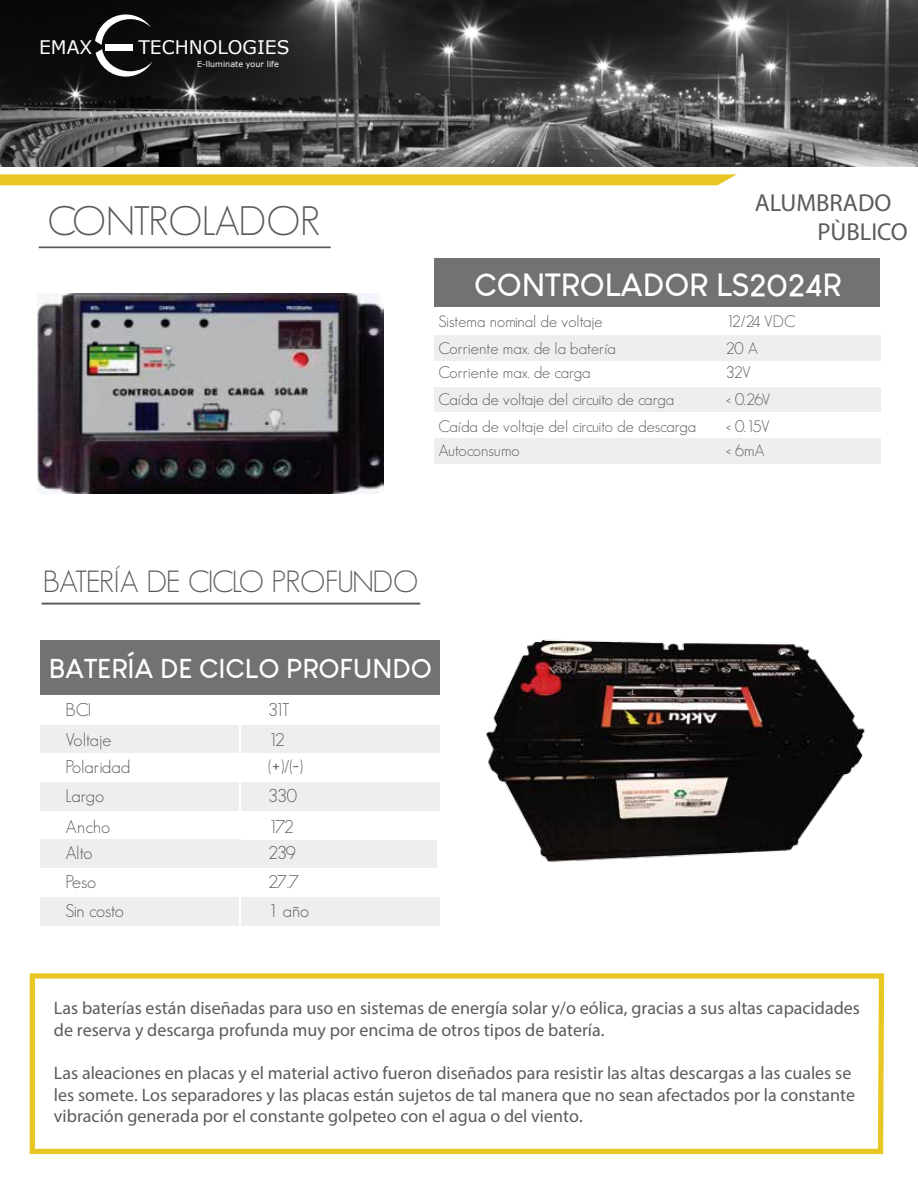
<style>
.page{position:relative;width:918px;height:1188px;background:#fff}
.page>*{position:absolute;margin:0;border:0;box-sizing:border-box;transform-origin:0 0}
.t1{font:300 40.35px "Geosans";letter-spacing:-.025em;color:#5a5b5f}
.t2{font:700 31.5px "Louis George Cafe";color:#fff}
.t3{font:300 30px "Geosans";letter-spacing:-.05em;color:#5a5b5f}
.t4{font:700 26.7px "Louis George Cafe";color:#fff}
.t5{font:24.6px "Myriad Pro";color:#5a5b5f}
.t6{font:18.75px "Verdana";color:#fff}
.t7{font:18px/21.6px "Myriad Pro";color:#5a5b5f}
.t8{font:300 18px/29.1px "Geosans";letter-spacing:-.01em;color:#5a5b5f}
.t9{font:300 18px "Geosans";letter-spacing:-.045em;color:#5a5b5f}
.t10{font:300 16.2px/27px "Geosans";color:#5a5b5f}
.t11{font:300 16.2px/26.7px "Geosans";letter-spacing:-.05em;color:#5a5b5f}
.t12{font:7.95px "Verdana";color:#fff}
.s1{font-size:24px}
</style>
<div class="page">
<img style="left:0;top:0;width:918px;height:166px">
<svg style="left:95px;top:14px;width:58px;height:63px"></svg>
<div style="left:105px;top:44px;width:28px;height:6px;background:#fff"></div>
<svg style="left:0;top:174px;width:737px;height:11px;background:#e8c92e"></svg>
<hr style="left:39px;top:246px;width:292px;height:2px;background:#5a5b5f">
<img style="left:38px;top:293px;width:345px;height:200px">
<div style="left:434px;top:438px;width:266px;height:26px;background:#eee"></div>
<div style="left:434px;top:386px;width:266px;height:26px;background:#eee"></div>
<div style="left:434px;top:335px;width:266px;height:26px;background:#eee"></div>
<div style="left:701px;top:438px;width:179px;height:26px;background:#eee"></div>
<div style="left:701px;top:386px;width:179px;height:26px;background:#eee"></div>
<div style="left:701px;top:335px;width:179px;height:26px;background:#eee"></div>
<div style="left:434px;top:258px;width:446px;height:49px;background:#727174"></div>
<hr style="left:42px;top:603px;width:378px;height:2px;background:#5a5b5f">
<svg style="left:29px;top:973px;width:856px;height:182px"></svg>
<img style="left:486px;top:639px;width:379px;height:223px">
<div style="left:239px;top:840px;width:198px;height:28px;background:#eeedef"></div>
<div style="left:40px;top:725px;width:199px;height:29px;background:#eeedef"></div>
<div style="left:40px;top:782px;width:199px;height:29px;background:#eeedef"></div>
<div style="left:40px;top:840px;width:199px;height:28px;background:#eeedef"></div>
<div style="left:241px;top:725px;width:198px;height:29px;background:#eeedef"></div>
<div style="left:241px;top:782px;width:198px;height:29px;background:#eeedef"></div>
<div style="left:40px;top:640px;width:399px;height:54px;background:#727174"></div>
<div style="left:40px;top:897px;width:199px;height:29px;background:#eeedef"></div>
<div style="left:241px;top:897px;width:198px;height:29px;background:#eeedef"></div>
<p class="t6" style="left:39px;top:34px;width:55px">EMAX</p>
<p class="t6" style="left:138px;top:34px;width:153px">TECHNOLOGIES</p>
<p class="t12" style="left:197px;top:58px;width:83px">E-lluminate your life</p>
<h1 class="t1" style="left:47px;top:199px;width:274px">CONTROLADOR</h1>
<h3 class="t5" style="left:755px;top:187px;width:138px">ALUMBRADO</h3>
<h3 class="t5" style="left:817px;top:217px;width:92px">PÙBLICO</h3>
<h2 class="t2" style="left:474px;top:265px;width:369px">CONTROLADOR LS2024R</h2>
<p class="t10" style="left:439px;top:308px;width:179px">Sistema nominal de voltaje<br>Corriente max. de la batería</p>
<p class="t10" style="left:439px;top:359px;width:259px">Corriente max. de carga<br>Caída de voltaje del circuito de carga<br>Caída de voltaje del circuito de descarga</p>
<p class="t10" style="left:439px;top:437px;width:83px">Autoconsumo</p>
<p class="t10" style="left:726px;top:308px;width:72px">12/24 VDC<br>20 A</p>
<p class="t11" style="left:726px;top:360px;width:46px">32V<br>&lt; 0.26V &lt; 0.15V</p>
<p class="t10" style="left:726px;top:437px;width:41px">&lt; 6mA</p>
<h3 class="t3" style="left:43px;top:565px;width:377px">BATERÍA DE CICLO PROFUNDO</h3>
<h3 class="t4" style="left:49px;top:652px;width:385px">BATERÍA DE CICLO PROFUNDO</h3>
<p class="t8" style="left:66px;top:695px;width:27px">BCI</p>
<p class="t8" style="left:66px;top:727px;width:66px;line-height:26.5px">Voltaje<br>Polaridad</p>
<p class="t8" style="left:66px;top:781px;width:46px;line-height:30.3px">Largo<br>Ancho</p>
<p class="t8" style="left:66px;top:839px;width:32px">Alto<br>Peso</p>
<p class="t8" style="left:268px;top:695px;width:23px;line-height:30px">31T<br>12</p>
<p class="t8" style="left:268px;top:752px;width:36px;line-height:29.5px">(<span class="s1">+</span>)/(<span class="s1">-</span>)<br>330<br>172</p>
<p class="t8" style="left:268px;top:839px;width:33px">239<br>27.7</p>
<p class="t9" style="left:66px;top:900px;width:60px">Sin costo</p>
<p class="t8" style="left:268px;top:896px;width:43px">1 año</p>
<p class="t7" style="left:54px;top:997px;width:808px">Las baterías están diseñadas para uso en sistemas de energía solar y/o eólica, gracias a sus altas capacidades de reserva y descarga profunda muy por encima de otros tipos de batería.</p>
<p class="t7" style="left:54px;top:1062px;width:803px">Las aleaciones en placas y el material activo fueron diseñados para resistir las altas descargas a las cuales se les somete. Los separadores y las placas están sujetos de tal manera que no sean afectados por la constante vibración generada por el constante golpeteo con el agua o del viento.</p>
</div>
